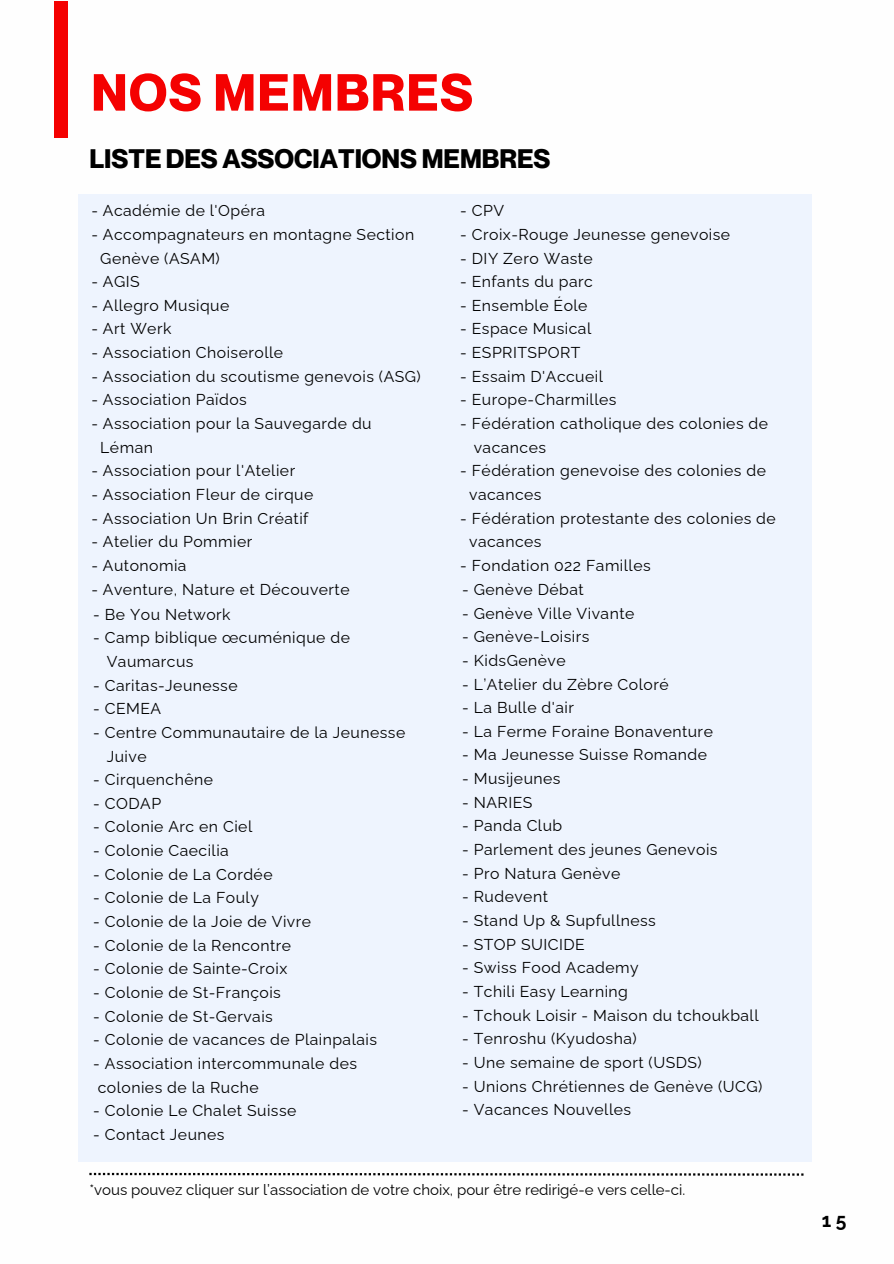
<style>
.page{position:relative;width:894px;height:1264px;background:#fff}
.page>*{position:absolute;margin:0;border:0;box-sizing:border-box;transform-origin:0 0}
.t1{font:700 51px "Neue Montreal";letter-spacing:.03em;color:#f40101}
.t2{font:700 26.25px "Neue Montreal";color:#000}
.t3{font:700 19.2px "Raleway";color:#000}
.t4{font:15.75px "Raleway";letter-spacing:.03em;color:#000}
.t5{font:15px "Raleway";color:#000}
</style>
<div class="page">
<div style="left:78px;top:194px;width:733px;height:967px;background:#eef4fe"></div>
<div style="left:54px;top:1px;width:14px;height:137px;background:#f40101"></div>
<svg style="left:89px;top:1172px;width:714px;height:3px"></svg>
<h1 class="t1" style="left:91px;top:61px;width:383px">NOS MEMBRES</h1>
<p class="t2" style="left:89px;top:142px;width:462px">LISTE DES ASSOCIATIONS MEMBRES</p>
<p class="t4" style="left:460px;top:201px;width:45px">- CPV</p>
<p class="t4" style="left:460px;top:225px;width:271px">- Croix-Rouge Jeunesse genevoise</p>
<p class="t4" style="left:460px;top:249px;width:134px">- DIY Zero Waste</p>
<p class="t4" style="left:460px;top:272px;width:134px">- Enfants du parc</p>
<p class="t4" style="left:460px;top:296px;width:129px">- Ensemble Éole</p>
<p class="t4" style="left:460px;top:319px;width:132px">- Espace Musical</p>
<p class="t4" style="left:460px;top:343px;width:122px">- ESPRITSPORT</p>
<p class="t4" style="left:460px;top:367px;width:144px">- Essaim D'Accueil</p>
<p class="t4" style="left:460px;top:390px;width:158px">- Europe-Charmilles</p>
<p class="t4" style="left:460px;top:414px;width:309px">- Fédération catholique des colonies de</p>
<p class="t4" style="left:473px;top:438px;width:74px">vacances</p>
<p class="t4" style="left:460px;top:461px;width:307px">- Fédération genevoise des colonies de</p>
<p class="t4" style="left:469px;top:485px;width:74px">vacances</p>
<p class="t4" style="left:460px;top:509px;width:317px">- Fédération protestante des colonies de</p>
<p class="t4" style="left:469px;top:532px;width:74px">vacances</p>
<p class="t4" style="left:460px;top:556px;width:192px">- Fondation 022 Familles</p>
<p class="t4" style="left:462px;top:580px;width:123px">- Genève Débat</p>
<p class="t4" style="left:462px;top:603px;width:174px">- Genève Ville Vivante</p>
<p class="t4" style="left:462px;top:627px;width:129px">- Genève-Loisirs</p>
<p class="t4" style="left:462px;top:651px;width:105px">- KidsGenève</p>
<p class="t4" style="left:462px;top:674px;width:208px">- L’Atelier du Zèbre Coloré</p>
<p class="t4" style="left:462px;top:698px;width:113px">- La Bulle d'air</p>
<p class="t4" style="left:462px;top:722px;width:252px">- La Ferme Foraine Bonaventure</p>
<p class="t4" style="left:462px;top:745px;width:246px">- Ma Jeunesse Suisse Romande</p>
<p class="t4" style="left:462px;top:769px;width:100px">- Musijeunes</p>
<p class="t4" style="left:462px;top:793px;width:72px">- NARIES</p>
<p class="t4" style="left:462px;top:816px;width:102px">- Panda Club</p>
<p class="t4" style="left:462px;top:840px;width:257px">- Parlement des jeunes Genevois</p>
<p class="t4" style="left:462px;top:863px;width:160px">- Pro Natura Genève</p>
<p class="t4" style="left:462px;top:887px;width:87px">- Rudevent</p>
<p class="t4" style="left:462px;top:911px;width:195px">- Stand Up &amp; Supfullness</p>
<p class="t4" style="left:462px;top:934px;width:124px">- STOP SUICIDE</p>
<p class="t4" style="left:462px;top:958px;width:178px">- Swiss Food Academy</p>
<p class="t4" style="left:462px;top:982px;width:167px">- Tchili Easy Learning</p>
<p class="t4" style="left:462px;top:1005px;width:298px">- Tchouk Loisir - Maison du tchoukball</p>
<p class="t4" style="left:462px;top:1029px;width:176px">- Tenroshu (Kyudosha)</p>
<p class="t4" style="left:462px;top:1053px;width:241px">- Une semaine de sport (USDS)</p>
<p class="t4" style="left:462px;top:1076px;width:302px">- Unions Chrétiennes de Genève (UCG)</p>
<p class="t4" style="left:462px;top:1100px;width:170px">- Vacances Nouvelles</p>
<h2 class="t4" style="left:91px;top:201px;width:175px">- Académie de l'Opéra</h2>
<p class="t4" style="left:91px;top:225px;width:324px">- Accompagnateurs en montagne Section</p>
<p class="t4" style="left:100px;top:249px;width:121px">Genève (ASAM)</p>
<p class="t4" style="left:91px;top:272px;width:50px">- AGIS</p>
<p class="t4" style="left:91px;top:296px;width:139px">- Allegro Musique</p>
<p class="t4" style="left:91px;top:319px;width:82px">- Art Werk</p>
<p class="t4" style="left:91px;top:343px;width:193px">- Association Choiserolle</p>
<p class="t4" style="left:91px;top:367px;width:331px">- Association du scoutisme genevois (ASG)</p>
<p class="t4" style="left:91px;top:390px;width:157px">- Association Païdos</p>
<p class="t4" style="left:91px;top:414px;width:282px">- Association pour la Sauvegarde du</p>
<p class="t4" style="left:100px;top:438px;width:54px">Léman</p>
<p class="t4" style="left:91px;top:461px;width:205px">- Association pour l'Atelier</p>
<p class="t4" style="left:91px;top:485px;width:223px">- Association Fleur de cirque</p>
<p class="t4" style="left:91px;top:509px;width:218px">- Association Un Brin Créatif</p>
<p class="t4" style="left:91px;top:532px;width:162px">- Atelier du Pommier</p>
<p class="t4" style="left:91px;top:556px;width:97px">- Autonomia</p>
<p class="t4" style="left:91px;top:579px;width:260px">- Aventure, Nature et Découverte</p>
<p class="t4" style="left:93px;top:605px;width:139px">- Be You Network</p>
<p class="t4" style="left:93px;top:628px;width:258px">- Camp biblique œcuménique de</p>
<p class="t4" style="left:107px;top:652px;width:88px">Vaumarcus</p>
<p class="t4" style="left:93px;top:675px;width:146px">- Caritas-Jeunesse</p>
<p class="t4" style="left:93px;top:699px;width:69px">- CEMEA</p>
<p class="t4" style="left:93px;top:723px;width:313px">- Centre Communautaire de la Jeunesse</p>
<p class="t4" style="left:107px;top:746px;width:41px">Juive</p>
<p class="t4" style="left:93px;top:770px;width:121px">- Cirquenchêne</p>
<p class="t4" style="left:93px;top:794px;width:69px">- CODAP</p>
<p class="t4" style="left:93px;top:817px;width:160px">- Colonie Arc en Ciel</p>
<p class="t4" style="left:93px;top:841px;width:137px">- Colonie Caecilia</p>
<p class="t4" style="left:93px;top:865px;width:181px">- Colonie de La Cordée</p>
<p class="t4" style="left:93px;top:888px;width:167px">- Colonie de La Fouly</p>
<p class="t4" style="left:93px;top:912px;width:219px">- Colonie de la Joie de Vivre</p>
<p class="t4" style="left:93px;top:935px;width:199px">- Colonie de la Rencontre</p>
<p class="t4" style="left:93px;top:959px;width:195px">- Colonie de Sainte-Croix</p>
<p class="t4" style="left:93px;top:983px;width:189px">- Colonie de St-François</p>
<p class="t4" style="left:93px;top:1006px;width:181px">- Colonie de St-Gervais</p>
<p class="t4" style="left:93px;top:1030px;width:285px">- Colonie de vacances de Plainpalais</p>
<p class="t4" style="left:93px;top:1054px;width:265px">- Association intercommunale des</p>
<p class="t4" style="left:98px;top:1077px;width:162px">colonies de la Ruche</p>
<p class="t4" style="left:93px;top:1101px;width:204px">- Colonie Le Chalet Suisse</p>
<p class="t4" style="left:93px;top:1125px;width:133px">- Contact Jeunes</p>
<p class="t5" style="left:89px;top:1181px;width:597px">*vous pouvez cliquer sur l’association de votre choix, pour être redirigé-e vers celle-ci.</p>
<p class="t3" style="left:821px;top:1209px;width:26px">15</p>
</div>
